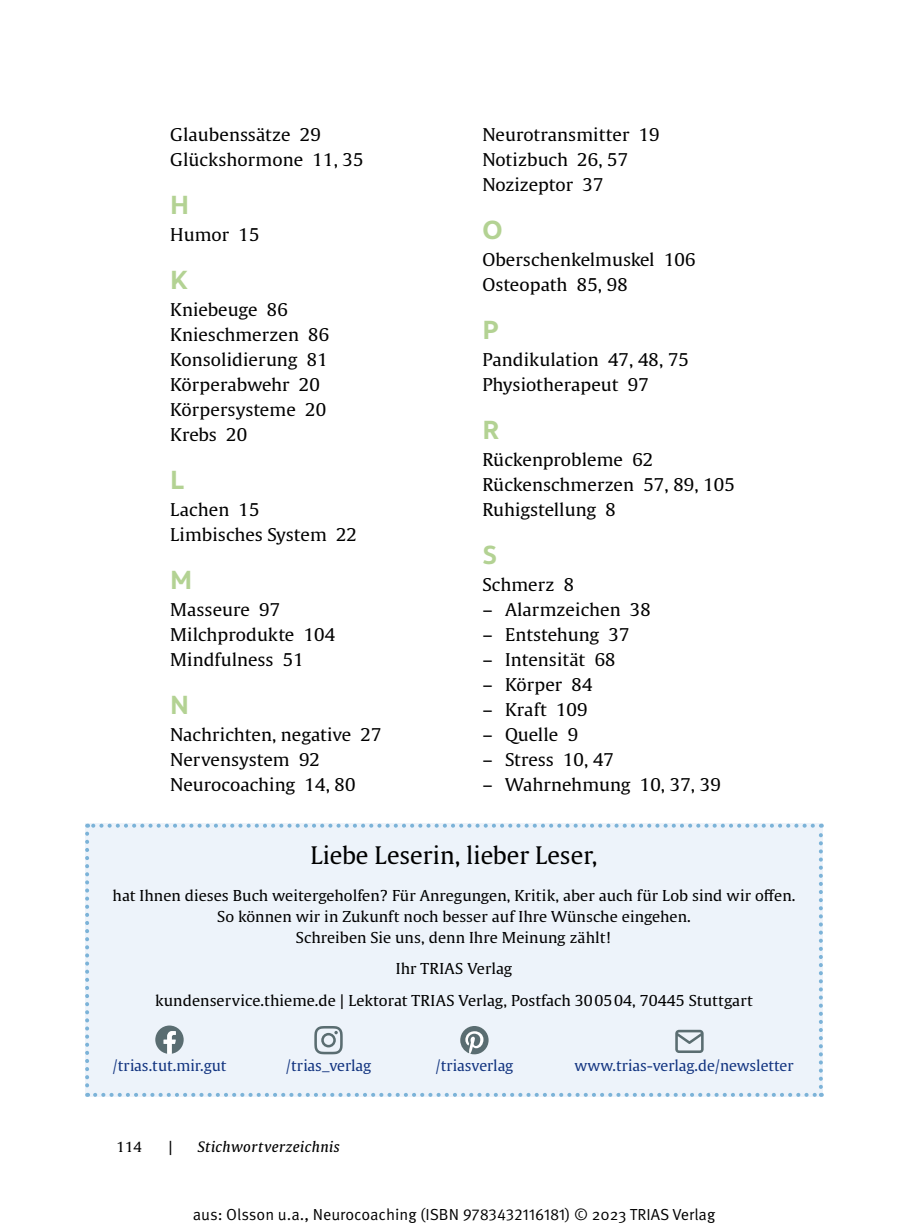
<style>
.page{position:relative;width:908px;height:1231px;background:#fff}
.page>*{position:absolute;margin:0;border:0;box-sizing:border-box;transform-origin:0 0}
.t1{font:26px "Yorkten Nor Dem";color:#b3d293}
.t2{font:24px "Thieme Gulliver 2011";color:#000}
.t3{font:17.6px/25px "Thieme Gulliver 2011";letter-spacing:.005em;color:#000}
.t4{font:16px "Meta Pro Norm";color:#000}
.t5{font:15px/21px "Thieme Gulliver 2011";letter-spacing:.005em;color:#000;text-align:center}
.t6{font:15px "Thieme Gulliver 2011";color:#123480}
.t7{font:italic 14px "Thieme Gulliver 2011";letter-spacing:.03em;color:#000}
.t8{font:14px "Thieme Gulliver 2011";color:#000}
</style>
<div class="page">
<div style="left:85px;top:823px;width:737px;height:273px;background:#edf3fa"></div>
<svg style="left:85px;top:833px;width:4px;height:263px"></svg>
<svg style="left:95px;top:1092px;width:726px;height:4px"></svg>
<svg style="left:819px;top:823px;width:3px;height:263px"></svg>
<svg style="left:87px;top:823px;width:725px;height:4px"></svg>
<svg style="left:155px;top:1025px;width:28px;height:28px"></svg>
<svg style="left:314px;top:1026px;width:28px;height:28px"></svg>
<svg style="left:460px;top:1026px;width:28px;height:28px"></svg>
<svg style="left:675px;top:1029px;width:28px;height:23px"></svg>
<p class="t3" style="left:170px;top:121px;width:195px">Glaubenssätze 29<br>Glückshormone 11, 35</p>
<h1 class="t1" style="left:170px;top:187px;width:21px">H</h1>
<p class="t3" style="left:170px;top:221px;width:91px">Humor 15</p>
<h1 class="t1" style="left:170px;top:262px;width:19px">K</h1>
<p class="t3" style="left:170px;top:296px;width:160px">Kniebeuge 86<br>Knieschmerzen 86<br>Konsolidierung 81<br>Körperabwehr 20<br>Körpersysteme 20<br>Krebs 20</p>
<h1 class="t1" style="left:170px;top:462px;width:16px">L</h1>
<p class="t3" style="left:170px;top:496px;width:188px">Lachen 15<br>Limbisches System 22</p>
<h1 class="t1" style="left:170px;top:562px;width:24px">M</h1>
<p class="t3" style="left:170px;top:596px;width:166px">Masseure 97<br>Milchprodukte 104<br>Mindfulness 51</p>
<h1 class="t1" style="left:170px;top:687px;width:20px">N</h1>
<p class="t3" style="left:170px;top:721px;width:213px">Nachrichten, negative 27<br>Nervensystem 92<br>Neurocoaching 14, 80</p>
<p class="t3" style="left:482px;top:121px;width:179px">Neurotransmitter 19<br>Notizbuch 26, 57<br>Nozizeptor 37</p>
<h1 class="t1" style="left:482px;top:212px;width:22px">O</h1>
<p class="t3" style="left:482px;top:246px;width:214px">Oberschenkelmuskel 106<br>Osteopath 85, 98</p>
<h1 class="t1" style="left:482px;top:312px;width:18px">P</h1>
<p class="t3" style="left:482px;top:346px;width:208px">Pandikulation 47, 48, 75<br>Physiotherapeut 97</p>
<h1 class="t1" style="left:482px;top:412px;width:18px">R</h1>
<p class="t3" style="left:482px;top:446px;width:254px">Rückenprobleme 62<br>Rückenschmerzen 57, 89, 105<br>Ruhigstellung 8</p>
<h1 class="t1" style="left:482px;top:537px;width:16px">S</h1>
<p class="t3" style="left:482px;top:571px;width:93px">Schmerz 8</p>
<p class="t3" style="left:482px;top:596px;width:170px">– Alarmzeichen 38</p>
<p class="t3" style="left:482px;top:621px;width:149px">– Entstehung 37</p>
<p class="t3" style="left:482px;top:646px;width:135px">– Intensität 68</p>
<p class="t3" style="left:482px;top:671px;width:112px">– Körper 84</p>
<p class="t3" style="left:482px;top:696px;width:107px">– Kraft 109</p>
<p class="t3" style="left:482px;top:721px;width:97px">– Quelle 9</p>
<p class="t3" style="left:482px;top:746px;width:133px">– Stress 10, 47</p>
<p class="t3" style="left:482px;top:771px;width:240px">– Wahrnehmung 10, 37, 39</p>
<h2 class="t2" style="left:310px;top:837px;width:288px">Liebe Leserin, lieber Leser,</h2>
<p class="t5" style="left:112px;top:883px;width:684px">hat Ihnen dieses Buch weitergeholfen? Für Anregungen, Kritik, aber auch für Lob sind wir offen.<br>So können wir in Zukunft noch besser auf Ihre Wünsche eingehen.<br>Schreiben Sie uns, denn Ihre Meinung zählt!</p>
<p class="t5" style="left:155px;top:951px;width:599px;line-height:31.6px">Ihr TRIAS Verlag<br>kundenservice.thieme.de | Lektorat TRIAS Verlag, Postfach 30 05 04, 70445 Stuttgart</p>
<p class="t6" style="left:112px;top:1053px;width:115px">/trias.tut.mir.gut</p>
<p class="t6" style="left:286px;top:1053px;width:87px">/trias_verlag</p>
<p class="t6" style="left:435px;top:1053px;width:79px">/triasverlag</p>
<p class="t6" style="left:574px;top:1053px;width:220px">www.trias-verlag.de/newsletter</p>
<p class="t8" style="left:117px;top:1135px;width:27px">114</p>
<p class="t7" style="left:168px;top:1135px;width:6px">|</p>
<p class="t7" style="left:198px;top:1135px;width:144px">Stichwortverzeichnis</p>
<p class="t4" style="left:193px;top:1202px;width:524px">aus: Olsson u.a., Neurocoaching (ISBN 9783432116181) © 2023 TRIAS Verlag</p>
</div>
